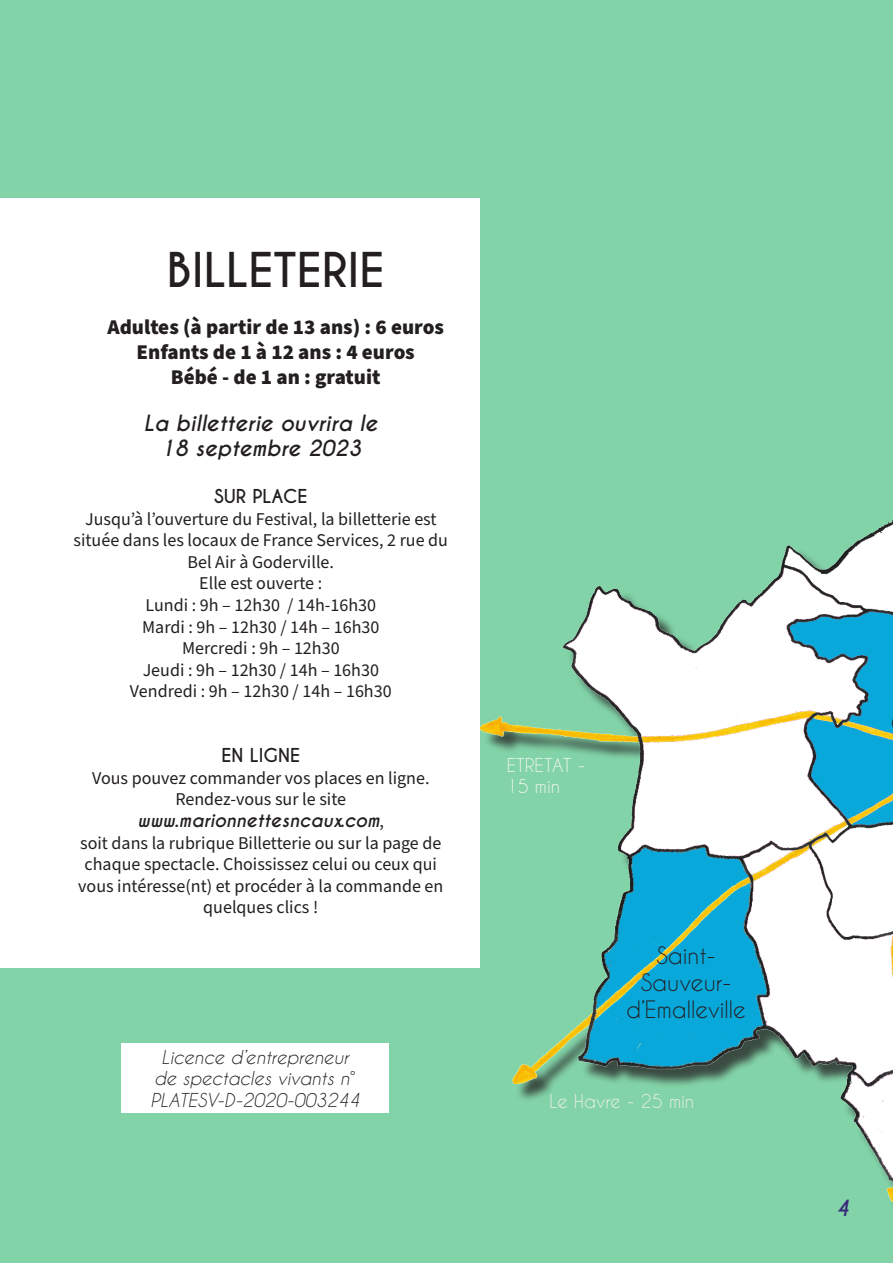
<style>
.page{position:relative;width:893px;height:1263px;background:#82d3a8}
.page>*{position:absolute;margin:0;border:0;box-sizing:border-box;transform-origin:0 0}
.t1{font:700 45px "Caviar Dreams";color:#231f20}
.t2{font:22.5px "Caviar Dreams";color:#231f20}
.t3{font:900 21px "Source Sans Pro";color:#231f20}
.t4{font:italic 700 21px "Caviar Dreams";color:#231f20}
.t5{font:italic 700 21px "Caviar Dreams";color:#392d7b}
.t6{font:18px/21.6px "Source Sans Pro";color:#231f20;text-align:center}
.t7{font:italic 18px/21.6px "Caviar Dreams";color:#231f20;text-align:center}
.t8{font:italic 700 18px "Caviar Dreams";color:#231f20}
.t9{font:700 18px "Caviar Dreams";color:#231f20}
.t10{font:18px "Caviar Dreams";color:#eceeea}
.t11{font:18px "Caviar Dreams";color:#f0f6f0}
.s1{font-family:"Source Sans Pro";font-weight:400;font-style:normal}
</style>
<div class="page">
<hr style="left:892px;top:0;width:1px;height:1263px;background:#24b367">
<img style="left:479px;top:204px;width:414px;height:998px">
<div style="left:0;top:198px;width:479px;height:769px;background:#fff"></div>
<div style="left:122px;top:1043px;width:267px;height:70px;background:#fff"></div>
<p class="t1" style="left:167px;top:243px;width:219px">BILLETERIE</p>
<p class="t3" style="left:107px;top:312px;width:338px">Adultes (à partir de 13 ans) : 6 euros</p>
<p class="t3" style="left:137px;top:337px;width:280px">Enfants de 1 à 12 ans : 4 euros</p>
<p class="t3" style="left:171px;top:363px;width:211px">Bébé - de 1 an : gratuit</p>
<p class="t4" style="left:144px;top:410px;width:235px">La billetterie ouvrira le</p>
<p class="t4" style="left:160px;top:435px;width:203px">18 septembre 2023</p>
<p class="t9" style="left:214px;top:485px;width:95px">SUR PLACE</p>
<p class="t6" style="left:74px;top:508px;width:376px">Jusqu’à l’ouverture du Festival, la billetterie est située dans les locaux de France Services, 2 rue du<br>Bel Air à Goderville.</p>
<p class="t6" style="left:199px;top:573px;width:124px">Elle est ouverte :</p>
<p class="t6" style="left:146px;top:595px;width:232px">Lundi : 9h – 12h30 / 14h-16h30</p>
<p class="t6" style="left:142px;top:616px;width:239px">Mardi : 9h – 12h30 / 14h – 16h30</p>
<p class="t6" style="left:182px;top:638px;width:159px">Mercredi : 9h – 12h30</p>
<p class="t6" style="left:143px;top:659px;width:238px">Jeudi : 9h – 12h30 / 14h – 16h30</p>
<p class="t6" style="left:130px;top:681px;width:263px">Vendredi : 9h – 12h30 / 14h – 16h30</p>
<p class="t9" style="left:222px;top:744px;width:80px">EN LIGNE</p>
<p class="t6" style="left:92px;top:767px;width:339px">Vous pouvez commander vos places en ligne.<br>Rendez-vous sur le site</p>
<p class="t8" style="left:138px;top:809px;width:248px">www.marionnettesncaux.com<span class="s1">,</span></p>
<p class="t6" style="left:78px;top:832px;width:367px">soit dans la rubrique Billetterie ou sur la page de chaque spectacle. Choississez celui ou ceux qui vous intéresse(nt) et procéder à la commande en quelques clics !</p>
<p class="t7" style="left:150px;top:1046px;width:211px">Licence d’entrepreneur de spectacles vivants n°<br>PLATESV-D-2020-003244</p>
<p class="t11" style="left:507px;top:754px;width:80px">ETRETAT -</p>
<p class="t11" style="left:507px;top:776px;width:55px">15 min</p>
<p class="t2" style="left:656px;top:942px;width:61px">Saint-</p>
<p class="t2" style="left:641px;top:969px;width:92px">Sauveur-</p>
<p class="t2" style="left:626px;top:996px;width:121px">d’Emalleville</p>
<p class="t10" style="left:550px;top:1090px;width:146px">Le Havre - 25 min</p>
<p class="t5" style="left:835px;top:1195px;width:15px">4</p>
</div>
